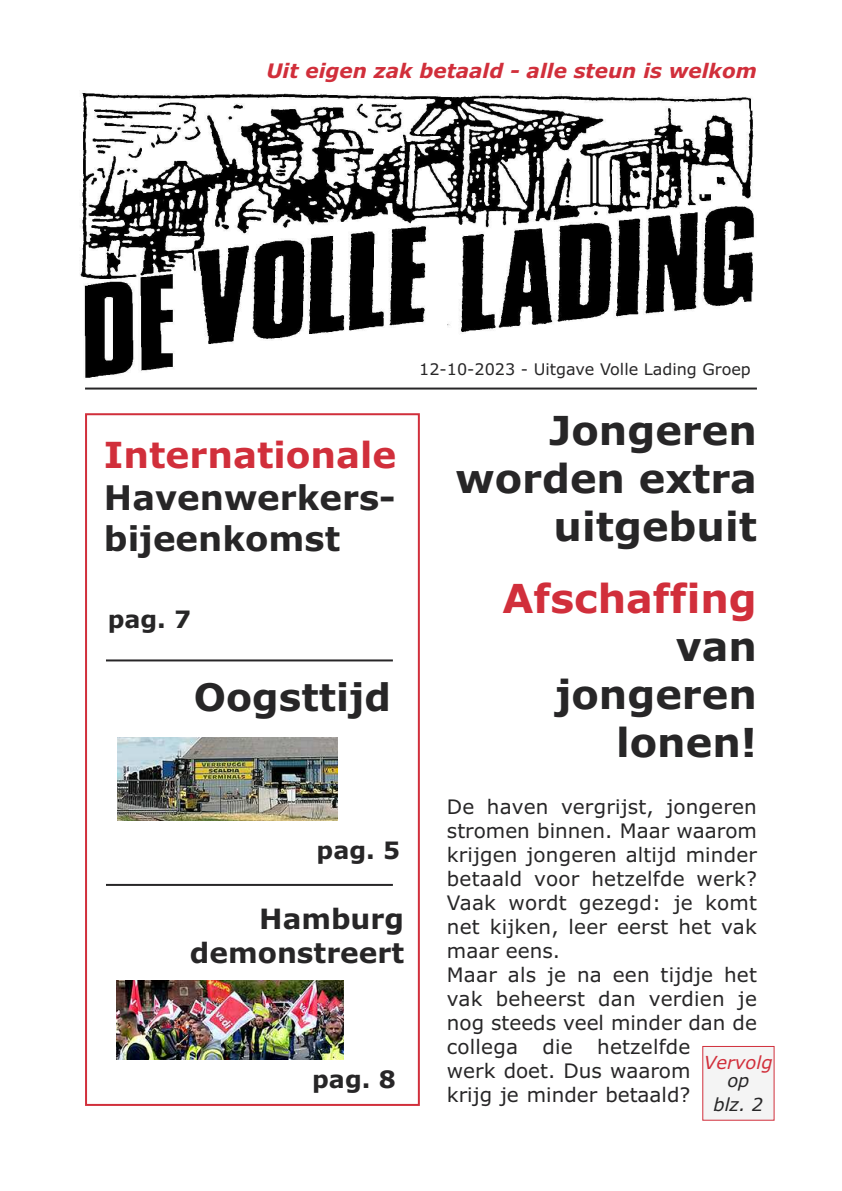
<style>
.page{position:relative;width:842px;height:1191px;background:#fff}
.page>*{position:absolute;margin:0;border:0;box-sizing:border-box;transform-origin:0 0}
.t1{font:700 40px/48px "Verdana";color:#272627;text-align:right}
.t2{font:700 40px "Verdana";color:#d12f3b}
.t3{font:700 38px "Verdana";color:#272627}
.t4{font:700 36px "Verdana";color:#d12f3b}
.t5{font:700 34px/40.8px "Verdana";color:#272627}
.t6{font:700 28px/33.6px "Verdana";color:#272627;text-align:right}
.t7{font:700 24px "Verdana";color:#272627}
.t8{font:20px/24px "Verdana";letter-spacing:.01em;color:#272627}
.t9{font:italic 700 20px "Verdana";color:#d12f3b}
.t10{font:italic 18px "Verdana";color:#d12f3b}
.t11{font:italic 18px/24px "Verdana";color:#272627;text-align:center}
.t12{font:16px "Verdana";color:#272627}
</style>
<div class="page">
<div style="left:85px;top:413px;width:335px;height:693px;border:2px solid #d12f3b"></div>
<img style="left:80px;top:93px;width:675px;height:285px">
<hr style="left:85px;top:387px;width:672px;height:2px;background:#272627">
<div style="left:703px;top:1046px;width:71px;height:73px;background:#f4f4f4"></div>
<div style="left:702px;top:1046px;width:72px;height:74px;border:1px solid #d12f3b"></div>
<hr style="left:106px;top:659px;width:287px;height:2px;background:#272627">
<hr style="left:106px;top:884px;width:287px;height:2px;background:#272627">
<img style="left:117px;top:980px;width:226px;height:79px">
<img style="left:118px;top:737px;width:219px;height:83px">
<p class="t9" style="left:266px;top:59px;width:492px">Uit eigen zak betaald - alle steun is welkom</p>
<h3 class="t4" style="left:104px;top:434px;width:294px">Internationale</h3>
<h3 class="t5" style="left:104px;top:477px;width:293px">Havenwerkers&shy;bijeenkomst</h3>
<p class="t7" style="left:108px;top:605px;width:85px">pag. 7</p>
<h2 class="t3" style="left:194px;top:676px;width:199px">Oogsttijd</h2>
<p class="t7" style="left:317px;top:837px;width:85px">pag. 5</p>
<h3 class="t6" style="left:190px;top:902px;width:216px">Hamburg demonstreert</h3>
<p class="t7" style="left:312px;top:1065px;width:85px">pag. 8</p>
<p class="t12" style="left:419px;top:360px;width:333px">12-10-2023 - Uitgave Volle Lading Groep</p>
<h1 class="t1" style="left:455px;top:407px;width:303px">Jongeren worden extra uitgebuit</h1>
<h1 class="t2" style="left:502px;top:576px;width:256px">Afschaffing</h1>
<h1 class="t1" style="left:555px;top:623px;width:203px">van jongeren lonen!</h1>
<p class="t8" style="left:447px;top:795px;width:312px">De haven vergrijst, jongeren stromen binnen. Maar waarom krijgen jongeren altijd minder betaald voor hetzelfde werk?<br>Vaak wordt gezegd: je komt net kijken, leer eerst het vak maar eens.<br>Maar als je na een tijdje het vak beheerst dan verdien je nog steeds veel minder dan de collega die hetzelfde<br>werk doet. Dus waarom<br>krijg je minder betaald?</p>
<p class="t10" style="left:704px;top:1052px;width:70px">Vervolg</p>
<p class="t11" style="left:713px;top:1069px;width:51px">op blz. 2</p>
</div>
